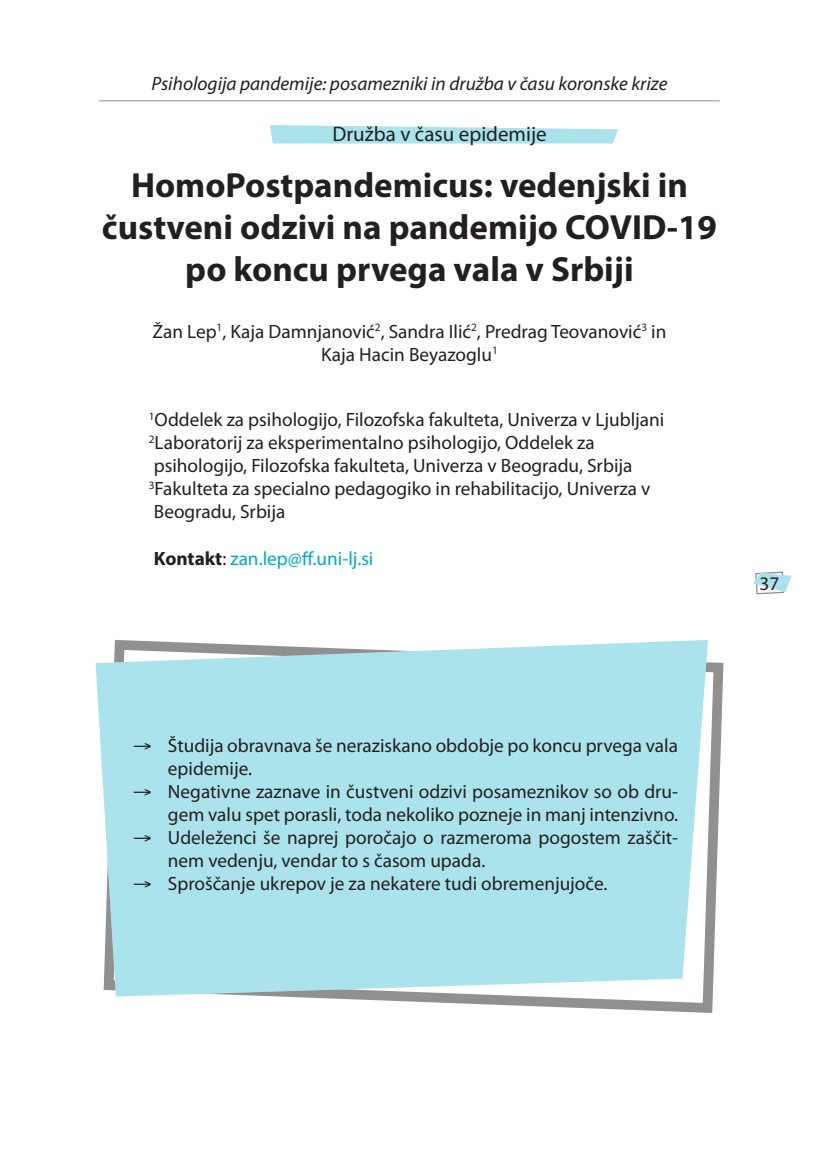
<style>
.page{position:relative;width:819px;height:1166px;background:#fff}
.page>*{position:absolute;margin:0;border:0;box-sizing:border-box;transform-origin:0 0}
.t1{font:700 35px/42px "Myriad Pro";color:#231f20;text-align:center}
.t2{font:21px "Myriad Pro";color:#231f20}
.t3{font:19.25px/23.1px "Myriad Pro";color:#231f20}
.t4{font:italic 19.25px "Myriad Pro";color:#231f20}
.t5{font:19.25px "Myriad Pro";color:#00abc6}
.s1{font-weight:700;color:#231f20}
.s2{color:#231f20}
</style>
<div class="page">
<svg style="left:270px;top:125px;width:348px;height:19px;background:#b7e7ee"></svg>
<svg style="left:115px;top:639px;width:609px;height:374px"></svg>
<svg style="left:95px;top:640px;width:613px;height:356px;background:#b0e3eb"></svg>
<svg style="left:753px;top:571px;width:38px;height:24px"></svg>
<hr style="left:99px;top:101px;width:620px;height:1px;background:#231f20">
<p class="t4" style="left:151px;top:71px;width:517px">Psihologija pandemije: posamezniki in družba v času koronske krize</p>
<p class="t2" style="left:332px;top:121px;width:216px">Družba v času epidemije</p>
<h1 class="t1" style="left:102px;top:163px;width:616px">HomoPostpandemicus: vedenjski in čustveni odzivi na pandemijo COVID-19 po koncu prvega vala v Srbiji</h1>
<p class="t3" style="left:152px;top:319px;width:515px;text-align:center">Žan Lep<sup>1</sup>, Kaja Damnjanović<sup>2</sup>, Sandra Ilić<sup>2</sup>, Predrag Teovanović<sup>3</sup> in<br>Kaja Hacin Beyazoglu<sup>1</sup></p>
<p class="t3" style="left:149px;top:408px;width:517px"><sup>1</sup>Oddelek za psihologijo, Filozofska fakulteta, Univerza v Ljubljani <sup>2</sup>Laboratorij za eksperimentalno psihologijo, Oddelek za psihologijo, Filozofska fakulteta, Univerza v Beogradu, Srbija <sup>3</sup>Fakulteta za specialno pedagogiko in rehabilitacijo, Univerza v Beogradu, Srbija</p>
<p class="t5" style="left:154px;top:546px;width:221px"><span class="s1">Kontakt</span><span class="s2">:</span> zan.lep@ff.uni-lj.si</p>
<p class="t3" style="left:759px;top:572px;width:21px">37</p>
<p class="t3" style="left:168px;top:733px;width:511px;text-indent:-35px">→ Študija obravnava še neraziskano obdobje po koncu prvega vala epidemije.</p>
<p class="t3" style="left:133px;top:779px;width:546px;text-align:right">→ Negativne zaznave in čustveni odzivi posameznikov so ob dru&shy;gem valu spet porasli, toda nekoliko pozneje in manj intenzivno.</p>
<p class="t3" style="left:168px;top:826px;width:511px;text-indent:-35px">→ Udeleženci še naprej poročajo o razmeroma pogostem zaščit&shy;nem vedenju, vendar to s časom upada.</p>
<p class="t3" style="left:133px;top:872px;width:476px">→ Sproščanje ukrepov je za nekatere tudi obremenjujoče.</p>
</div>
